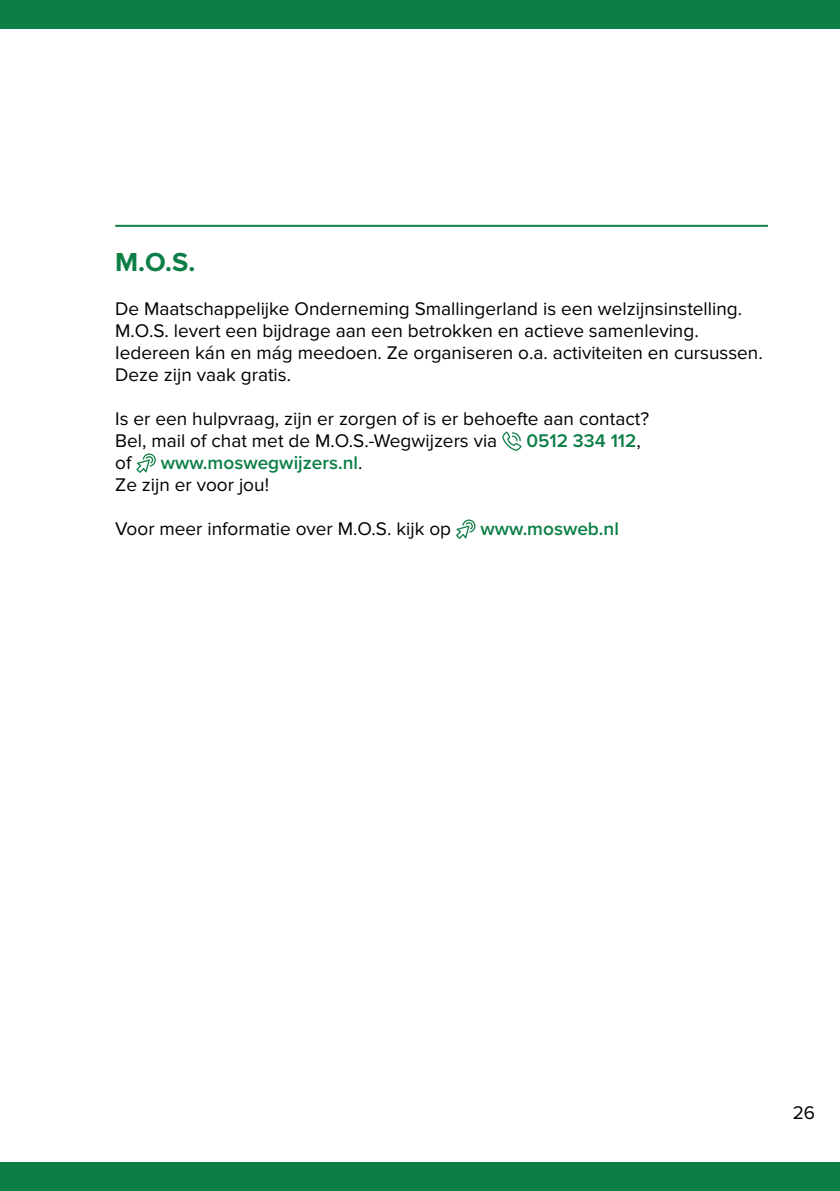
<style>
.page{position:relative;width:840px;height:1191px;background:#fff}
.page>*{position:absolute;margin:0;border:0;box-sizing:border-box;transform-origin:0 0}
.t1{font:700 27px "Proxima Nova";color:#0d7f46}
.t2{font:19px/22px "Proxima Nova";color:#000}
.t3{font:600 19px/22px "Proxima Nova";color:#0d7f46}
.s1{font-weight:400;color:#000}
</style>
<div class="page">
<div style="left:0;top:0;width:839px;height:28px;background:#0d7f46"></div>
<div style="left:0;top:1162px;width:839px;height:29px;background:#0d7f46"></div>
<hr style="left:115px;top:225px;width:652px;height:2px;background:#0d7f46">
<svg style="left:502px;top:431px;width:19px;height:20px"></svg>
<svg style="left:136px;top:453px;width:20px;height:20px"></svg>
<svg style="left:456px;top:519px;width:19px;height:20px"></svg>
<h1 class="t1" style="left:115px;top:246px;width:82px">M.O.S.</h1>
<p class="t2" style="left:115px;top:298px;width:646px">De Maatschappelijke Onderneming Smallingerland is een welzijnsinstelling.<br>M.O.S. levert een bijdrage aan een betrokken en actieve samenleving.<br>Iedereen kán en mág meedoen. Ze organiseren o.a. activiteiten en cursussen.<br>Deze zijn vaak gratis.</p>
<p class="t2" style="left:115px;top:408px;width:535px">Is er een hulpvraag, zijn er zorgen of is er behoefte aan contact?<br>Bel, mail of chat met de M.O.S.-Wegwijzers via</p>
<p class="t3" style="left:526px;top:429px;width:116px">0512 334 112<span class="s1">,</span></p>
<p class="t3" style="left:115px;top:451px;width:246px;text-indent:45px">www.moswegwijzers.nl<span class="s1">.<br>Ze zijn er voor jou!</span></p>
<p class="t2" style="left:115px;top:518px;width:337px">Voor meer informatie over M.O.S. kijk op</p>
<p class="t3" style="left:480px;top:517px;width:140px">www.mosweb.nl</p>
<p class="t2" style="left:115px;top:452px;width:18px">of</p>
<p class="t2" style="left:792px;top:1102px;width:24px">26</p>
</div>
